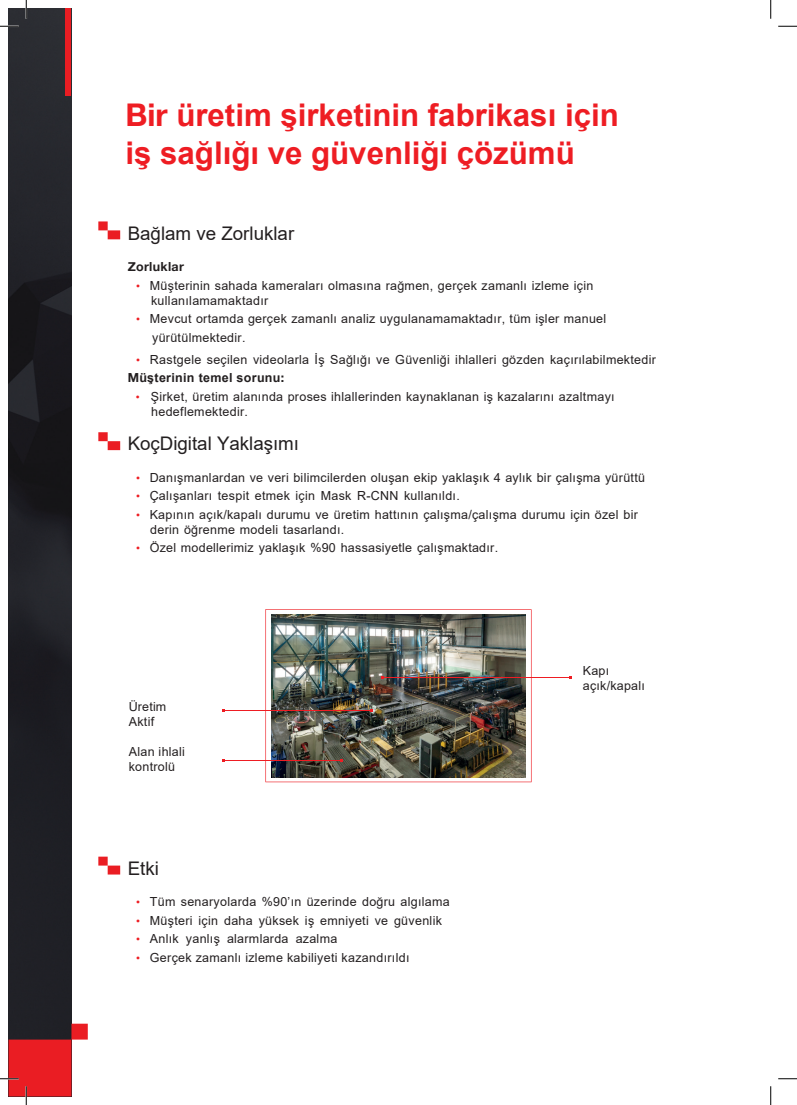
<style>
.page{position:relative;width:797px;height:1105px;background:#fff}
.page>*{position:absolute;margin:0;border:0;box-sizing:border-box;transform-origin:0 0}
.t1{font:700 31.25px/37.5px "Arial";color:#ee1d23}
.t2{font:18.75px "Arial";color:#231f20}
.t3{font:12.5px/15px "Arial";letter-spacing:.025em;color:#231f20}
.t4{font:700 12.5px "Helvetica Neue";letter-spacing:.025em;color:#231f20}
.s1{font-family:"Helvetica Neue"}
.s2{font-size:11.25px;color:#ee1d23}
.s3{font-family:"Helvetica Neue";font-weight:700}
.s4{font-weight:700}
</style>
<div class="page">
<img style="left:9px;top:9px;width:62px;height:1015px">
<div style="left:66px;top:9px;width:5px;height:87px;background:#ea1d23"></div>
<svg style="left:98px;top:221px;width:22px;height:18px"></svg>
<svg style="left:98px;top:857px;width:22px;height:17px"></svg>
<svg style="left:98px;top:432px;width:22px;height:18px"></svg>
<hr style="left:382px;top:677px;width:188px;height:1px;background:#ee1d23">
<hr style="left:223px;top:710px;width:149px;height:1px;background:#ee1d23">
<hr style="left:223px;top:760px;width:119px;height:1px;background:#ee1d23">
<img style="left:265px;top:609px;width:266px;height:173px">
<svg style="left:0;top:25px;width:19px;height:2px"></svg>
<svg style="left:778px;top:25px;width:19px;height:2px"></svg>
<svg style="left:778px;top:1078px;width:19px;height:1px"></svg>
<svg style="left:25px;top:0;width:2px;height:19px"></svg>
<svg style="left:0;top:1024px;width:88px;height:81px"></svg>
<svg style="left:770px;top:0;width:1px;height:19px"></svg>
<svg style="left:770px;top:1086px;width:1px;height:19px"></svg>
<h1 class="t1" style="left:125px;top:98px;width:495px"><span class="s1">Bir</span> üretim şirketinin fabrikası için iş sağlığı ve güvenliği çözümü</h1>
<h2 class="t2" style="left:128px;top:224px;width:168px">Bağlam ve Zorluklar</h2>
<p class="t4" style="left:128px;top:257px;width:58px">Zorluklar</p>
<p class="t3" style="left:151px;top:278px;width:444px;text-indent:-15px"><span class="s2">•</span> Müşterinin sahada kameraları olmasına rağmen, gerçek zamanlı izleme için kullanılamamaktadır</p>
<p class="t3" style="left:152px;top:310px;width:455px;line-height:18.5px;text-indent:-16px"><span class="s2">•</span> Mevcut ortamda gerçek zamanlı analiz uygulanamamaktadır, tüm işler manuel yürütülmektedir.</p>
<p class="t3" style="left:128px;top:351px;width:530px;line-height:18.5px;text-indent:8px"><span class="s2">•</span> Rastgele seçilen videolarla İş Sağlığı ve Güvenliği ihlalleri gözden kaçırılabilmektedir<br><span class="s3">M</span><span class="s4">üşterinin temel sorunu</span><span class="s3">:</span></p>
<p class="t3" style="left:151px;top:390px;width:465px;text-indent:-15px"><span class="s2">•</span> Şirket, üretim alanında proses ihlallerinden kaynaklanan iş kazalarını azaltmayı hedeflemektedir.</p>
<h2 class="t2" style="left:128px;top:434px;width:173px">KoçDigital Yaklaşımı</h2>
<p class="t3" style="left:136px;top:471px;width:510px"><span class="s2">•</span> Danışmanlardan ve veri bilimcilerden oluşan ekip yaklaşık 4 aylık bir çalışma yürüttü</p>
<p class="t3" style="left:136px;top:489px;width:325px"><span class="s2">•</span> Çalışanları tespit etmek için Mask R-CNN kullanıldı.</p>
<p class="t3" style="left:150px;top:508px;width:489px;text-indent:-14px"><span class="s2">•</span> Kapının açık/kapalı durumu ve üretim hattının çalışma/çalışma durumu için özel bir derin öğrenme modeli tasarlandı.</p>
<p class="t3" style="left:136px;top:541px;width:364px"><span class="s2">•</span> Özel modellerimiz yaklaşık %90 hassasiyetle çalışmaktadır.</p>
<p class="t3" style="left:129px;top:699px;width:39px">Üretim<br>Aktif</p>
<p class="t3" style="left:129px;top:745px;width:58px">Alan ihlali kontrolü</p>
<h2 class="t2" style="left:128px;top:859px;width:33px">Etki</h2>
<p class="t3" style="left:136px;top:895px;width:315px"><span class="s2">•</span> Tüm senaryolarda %90’ın üzerinde doğru algılama</p>
<p class="t3" style="left:136px;top:913px;width:307px"><span class="s2">•</span> Müşteri için daha yüksek iş emniyeti ve güvenlik</p>
<p class="t3" style="left:136px;top:932px;width:203px"><span class="s2">•</span> Anlık yanlış alarmlarda azalma</p>
<p class="t3" style="left:136px;top:951px;width:275px"><span class="s2">•</span> Gerçek zamanlı izleme kabiliyeti kazandırıldı</p>
<p class="t3" style="left:583px;top:664px;width:64px">Kapı açık/kapalı</p>
</div>
